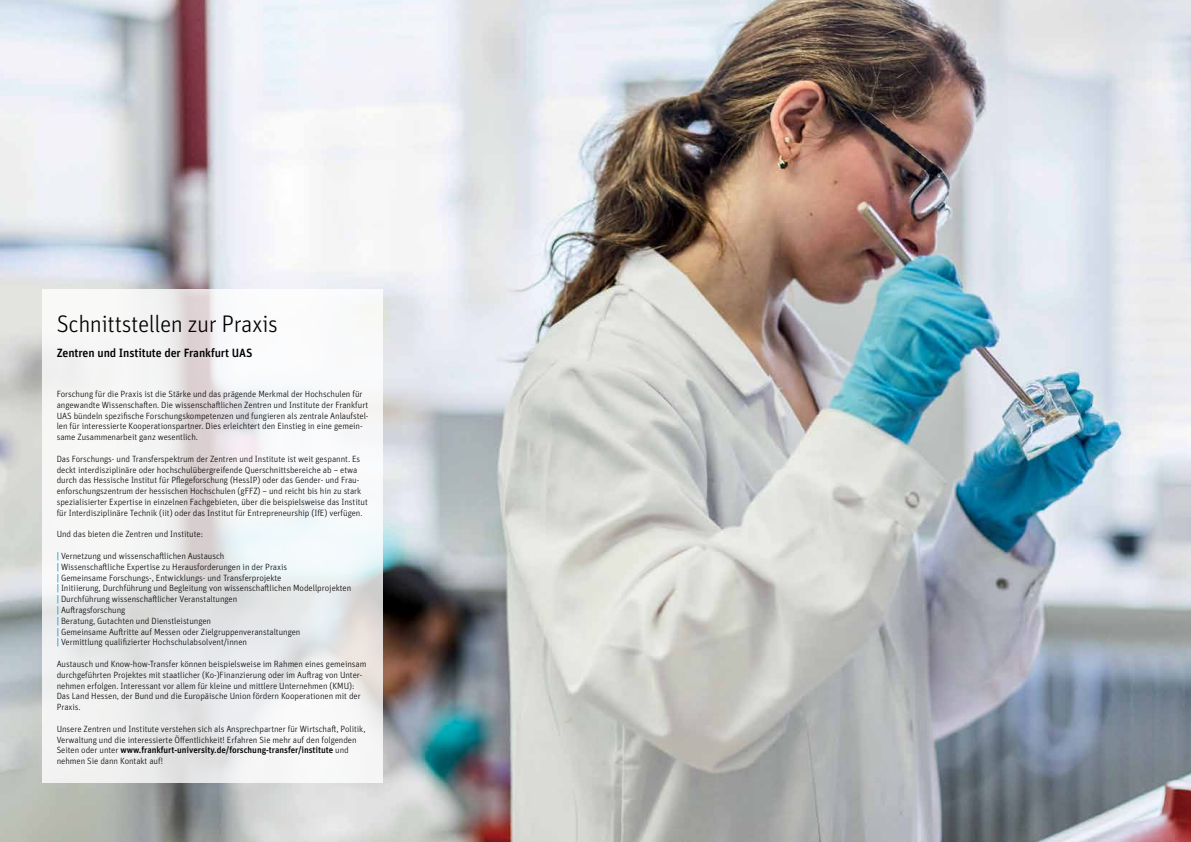
<style>
.page{position:relative;width:1191px;height:842px;background:#fff}
.page>*{position:absolute;margin:0;border:0;box-sizing:border-box;transform-origin:0 0}
.t1{font:300 24px "Unit Pro";letter-spacing:-.02em;color:#000}
.t2{font:500 12px "Unit Pro";letter-spacing:-.01em;color:#000}
.t3{font:300 9px/10.8px "Unit Pro";letter-spacing:-.005em;color:#000}
.s1{font-weight:500;color:#008dc7}
.s2{font-weight:500}
</style>
<div class="page">
<img style="left:0;top:0;width:1191px;height:842px">
<img style="left:43px;top:289px;width:340px;height:493px">
<h1 class="t1" style="left:57px;top:308px;width:223px">Schnittstellen zur Praxis</h1>
<h2 class="t2" style="left:57px;top:345px;width:197px">Zentren und Institute der Frankfurt UAS</h2>
<p class="t3" style="left:57px;top:388px;width:313px">Forschung für die Praxis ist die Stärke und das prägende Merkmal der Hochschulen für angewandte Wissenschaften. Die wissenschaftlichen Zentren und Institute der Frankfurt UAS bündeln spezifische Forschungskompetenzen und fungieren als zentrale Anlaufstel&shy;len für interessierte Kooperationspartner. Dies erleichtert den Einstieg in eine gemein&shy;same Zusammenarbeit ganz wesentlich.</p>
<p class="t3" style="left:57px;top:453px;width:312px">Das Forschungs- und Transferspektrum der Zentren und Institute ist weit gespannt. Es deckt interdisziplinäre oder hochschulübergreifende Querschnittsbereiche ab – etwa durch das Hessische Institut für Pflegeforschung (HessIP) oder das Gender- und Frau&shy;enforschungszentrum der hessischen Hochschulen (gFFZ) – und reicht bis hin zu stark spezialisierter Expertise in einzelnen Fachgebieten, über die beispielsweise das Institut für Interdisziplinäre Technik (iit) oder das Institut für Entrepreneurship (IfE) verfügen.</p>
<p class="t3" style="left:57px;top:529px;width:148px">Und das bieten die Zentren und Institute:</p>
<p class="t3" style="left:57px;top:550px;width:296px"><span class="s1">|</span> Vernetzung und wissenschaftlichen Austausch<br><span class="s1">|</span> Wissenschaftliche Expertise zu Herausforderungen in der Praxis<br><span class="s1">|</span> Gemeinsame Forschungs-, Entwicklungs- und Transferprojekte<br><span class="s1">|</span> Initiierung, Durchführung und Begleitung von wissenschaftlichen Modellprojekten <span class="s1">|</span> Durchführung wissenschaftlicher Veranstaltungen<br><span class="s1">|</span> Auftragsforschung<br><span class="s1">|</span> Beratung, Gutachten und Dienstleistungen<br><span class="s1">|</span> Gemeinsame Auftritte auf Messen oder Zielgruppenveranstaltungen<br><span class="s1">|</span> Vermittlung qualifizierter Hochschulabsolvent/innen</p>
<p class="t3" style="left:57px;top:658px;width:311px">Austausch und Know-how-Transfer können beispielsweise im Rahmen eines gemeinsam durchgeführten Projektes mit staatlicher (Ko-)Finanzierung oder im Auftrag von Unter&shy;nehmen erfolgen. Interessant vor allem für kleine und mittlere Unternehmen (KMU):<br>Das Land Hessen, der Bund und die Europäische Union fördern Kooperationen mit der Praxis.</p>
<p class="t3" style="left:57px;top:723px;width:310px">Unsere Zentren und Institute verstehen sich als Ansprechpartner für Wirtschaft, Politik, Verwaltung und die interessierte Öffentlichkeit! Erfahren Sie mehr auf den folgenden Seiten oder unter <span class="s2">www.frankfurt-university.de/forschung-transfer/institute</span> und nehmen Sie dann Kontakt auf!</p>
</div>
